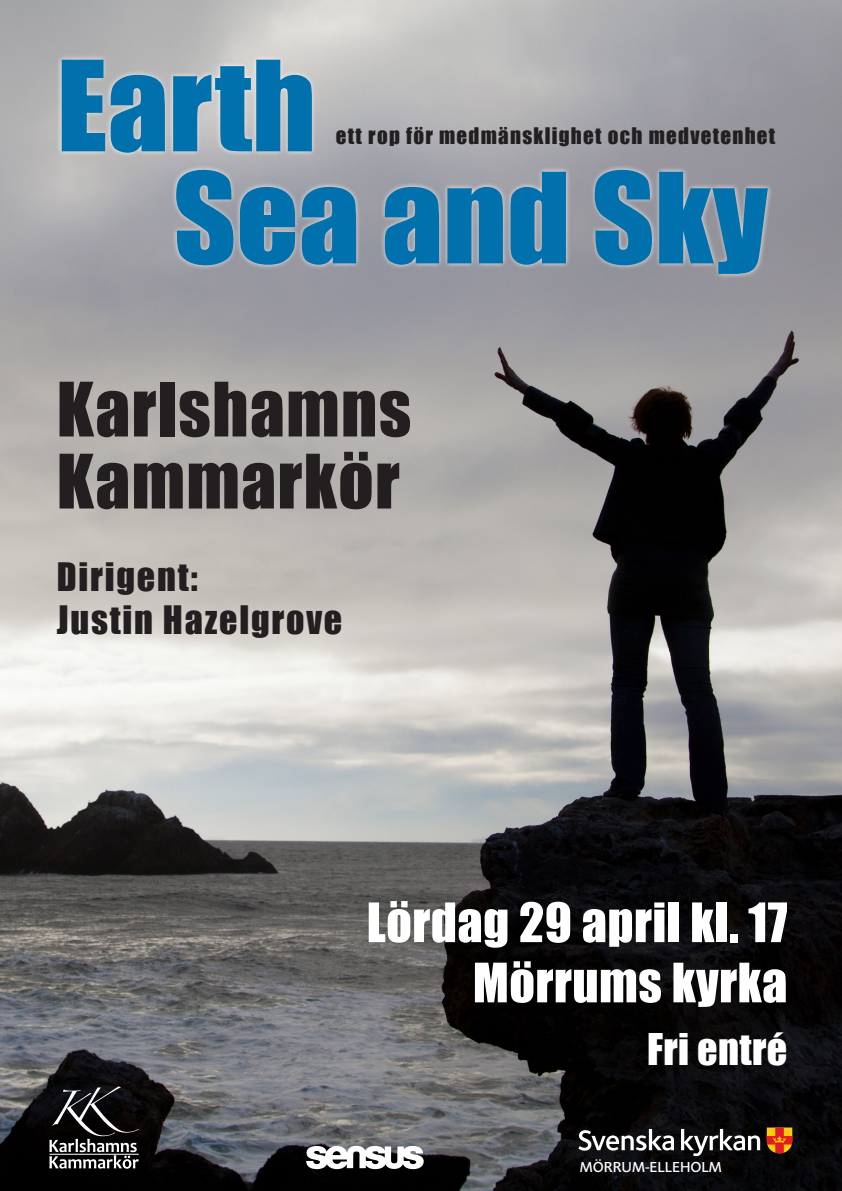
<style>
.page{position:relative;width:842px;height:1191px;background:#fff}
.page>*{position:absolute;margin:0;border:0;box-sizing:border-box;transform-origin:0 0}
.t1{font:115.9px/112px "Impact";color:#0071ad;scale:1.05 1}
.t2{font:69.3px/72px "Impact";letter-spacing:.02em;color:#231f20}
.t3{font:50.2px/60.2px "Impact";letter-spacing:.01em;color:#fff;text-align:right}
.t4{font:40.2px "Impact";letter-spacing:.01em;color:#fff}
.t5{font:36px/43.2px "Impact";letter-spacing:.05em;color:#231f20}
.t6{font:21px "Impact";letter-spacing:.06em;color:#231f20}
.t7{font:15.3px "Myriad Pro";letter-spacing:.05em;color:#fff}
.t8{font:500 15px "Foundry Sans";color:#fff}
</style>
<div class="page">
<img style="left:0;top:0;width:842px;height:1190px">
<div style="left:56px;top:55px;width:261px;height:103px;background:#fff;opacity:.75"></div>
<div style="left:171px;top:165px;width:602px;height:114px;background:#fff;opacity:.75"></div>
<svg style="left:306px;top:1145px;width:118px;height:24px"></svg>
<svg style="left:49px;top:1086px;width:90px;height:82px;background:#393839"></svg>
<svg style="left:578px;top:1129px;width:96px;height:21px"></svg>
<svg style="left:681px;top:1129px;width:79px;height:27px"></svg>
<svg style="left:767px;top:1127px;width:25px;height:26px"></svg>
<h1 class="t1" style="left:173px;top:47px;width:568px;text-indent:-117px">Earth<br>Sea and Sky</h1>
<p class="t6" style="left:336px;top:120px;width:441px">ett rop för medmänsklighet och medvetenhet</p>
<h2 class="t2" style="left:57px;top:371px;width:356px">Karlshamns<br>Kammarkör</h2>
<h3 class="t5" style="left:57px;top:554px;width:287px">Dirigent:<br>Justin Hazelgrove</h3>
<h3 class="t3" style="left:367px;top:891px;width:422px">Lördag 29 april kl. 17<br>Mörrums kyrka</h3>
<h3 class="t4" style="left:647px;top:1017px;width:142px">Fri entré</h3>
<p class="t8" style="left:580px;top:1158px;width:144px">MÖRRUM-ELLEHOLM</p>
<p class="t7" style="left:580px;top:1156px;width:102px">KRISTIANSTAD</p>
</div>
